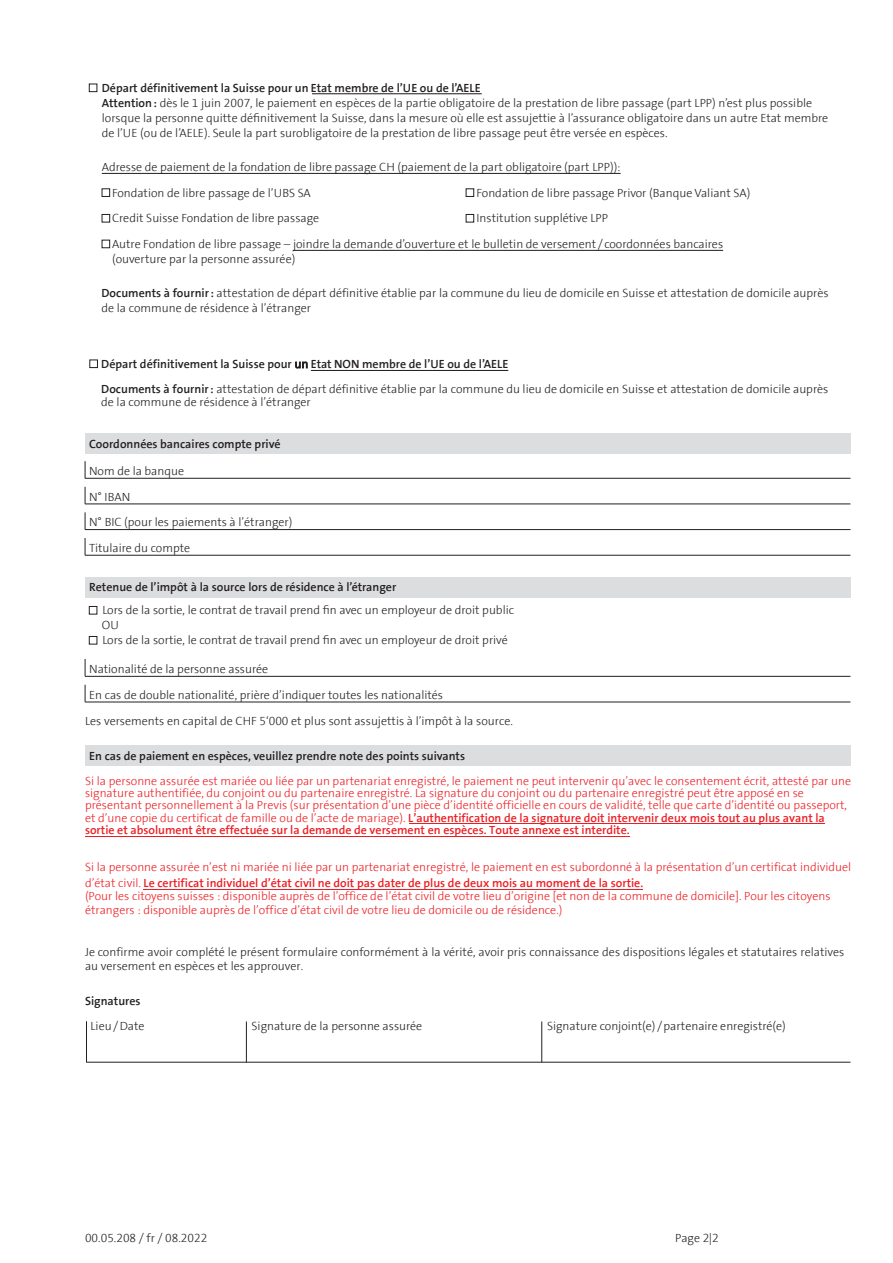
<style>
.page{position:relative;width:893px;height:1263px;background:#fff}
.page>*{position:absolute;margin:0;border:0;box-sizing:border-box;transform-origin:0 0}
.t1{font:300 12px/15px "Previs The Sans";color:#231f20}
.t2{font:300 12px/12.3px "Previs The Sans";color:#ee1d23}
.t3{font:300 12px "Previs The Sans";color:#231f20}
.t4{font:300 12px "Previs The Sans";color:#231f20}
.s1{font-style:inherit}
</style>
<div class="page">
<div style="left:85px;top:745px;width:765px;height:21px;background:#dcdddf"></div>
<div style="left:85px;top:577px;width:765px;height:21px;background:#dcdddf"></div>
<hr style="left:85px;top:702px;width:765px;height:1px;background:#231f20">
<hr style="left:85px;top:676px;width:765px;height:1px;background:#231f20">
<svg style="left:85px;top:685px;width:1px;height:17px"></svg>
<svg style="left:85px;top:659px;width:1px;height:17px"></svg>
<hr style="left:293px;top:250px;width:430px;height:1px;background:#231f20">
<hr style="left:312px;top:93px;width:170px;height:1px;background:#231f20">
<hr style="left:102px;top:173px;width:519px;height:1px;background:#231f20">
<div style="left:89px;top:84px;width:8px;height:8px;border:1px solid #231f20"></div>
<div style="left:102px;top:189px;width:8px;height:8px;border:1px solid #231f20"></div>
<div style="left:466px;top:189px;width:8px;height:8px;border:1px solid #231f20"></div>
<div style="left:102px;top:214px;width:8px;height:8px;border:1px solid #231f20"></div>
<div style="left:466px;top:214px;width:8px;height:8px;border:1px solid #231f20"></div>
<div style="left:102px;top:240px;width:8px;height:8px;border:1px solid #231f20"></div>
<div style="left:89px;top:606px;width:8px;height:8px;border:1px solid #231f20"></div>
<div style="left:89px;top:636px;width:8px;height:8px;border:1px solid #231f20"></div>
<hr style="left:86px;top:1062px;width:764px;height:1px;background:#231f20">
<hr style="left:541px;top:1021px;width:1px;height:41px;background:#231f20">
<hr style="left:246px;top:1021px;width:1px;height:41px;background:#231f20">
<hr style="left:86px;top:1021px;width:1px;height:41px;background:#231f20">
<hr style="left:85px;top:478px;width:765px;height:1px;background:#231f20">
<hr style="left:85px;top:504px;width:765px;height:1px;background:#231f20">
<hr style="left:85px;top:529px;width:765px;height:1px;background:#231f20">
<hr style="left:85px;top:555px;width:765px;height:1px;background:#231f20">
<svg style="left:85px;top:512px;width:1px;height:17px"></svg>
<svg style="left:85px;top:538px;width:1px;height:17px"></svg>
<svg style="left:85px;top:461px;width:1px;height:17px"></svg>
<svg style="left:85px;top:487px;width:1px;height:17px"></svg>
<div style="left:85px;top:433px;width:765px;height:21px;background:#dcdddf"></div>
<div style="left:90px;top:360px;width:8px;height:8px;border:1px solid #231f20"></div>
<hr style="left:409px;top:823px;width:415px;height:1px;background:#ee1d23">
<hr style="left:85px;top:836px;width:544px;height:1px;background:#ee1d23">
<hr style="left:144px;top:889px;width:499px;height:1px;background:#ee1d23">
<hr style="left:311px;top:370px;width:197px;height:1px;background:#231f20">
<h3 class="t3" style="left:102px;top:81px;width:380px">Départ définitivement la Suisse pour un Etat membre de l’UE ou de l’AELE</h3>
<p class="t1" style="left:102px;top:96px;width:728px"><span class="s1">Attention :</span> dès le 1 juin 2007, le paiement en espèces de la partie obligatoire de la prestation de libre passage (part LPP) n’est plus possible lorsque la personne quitte définitivement la Suisse, dans la mesure où elle est assujettie à l’assurance obligatoire dans un autre Etat membre de l’UE (ou de l’AELE). Seule la part surobligatoire de la prestation de libre passage peut être versée en espèces.</p>
<p class="t1" style="left:102px;top:160px;width:520px">Adresse de paiement de la fondation de libre passage CH (paiement de la part obligatoire (part LPP)):</p>
<p class="t1" style="left:112px;top:186px;width:200px">Fondation de libre passage de l’UBS SA</p>
<p class="t1" style="left:477px;top:186px;width:275px">Fondation de libre passage Privor (Banque Valiant SA)</p>
<p class="t1" style="left:112px;top:211px;width:209px">Credit Suisse Fondation de libre passage</p>
<p class="t1" style="left:477px;top:211px;width:133px">Institution supplétive LPP</p>
<p class="t1" style="left:112px;top:237px;width:613px">Autre Fondation de libre passage – joindre la demande d’ouverture et le bulletin de versement / coordonnées bancaires (ouverture par la personne assurée)</p>
<p class="t1" style="left:102px;top:286px;width:729px"><span class="s1">Documents à fournir :</span> attestation de départ définitive établie par la commune du lieu de domicile en Suisse et attestation de domicile auprès de la commune de résidence à l’étranger</p>
<p class="t1" style="left:101px;top:352px;width:729px;line-height:24.8px"><span class="s1">Départ définitivement la Suisse pour</span> <span class="s1">un</span> <span class="s1">Etat NON membre de l’UE ou de l</span><span class="s1">’</span><span class="s1">AELE<br>Documents à fournir :</span> attestation de départ définitive établie par la commune du lieu de domicile en Suisse et attestation de domicile auprès</p>
<p class="t1" style="left:101px;top:395px;width:211px">de la commune de résidence à l’étranger</p>
<h2 class="t3" style="left:89px;top:437px;width:193px">Coordonnées bancaires compte privé</h2>
<p class="t1" style="left:89px;top:464px;width:97px">Nom de la banque</p>
<p class="t1" style="left:89px;top:489px;width:43px">N° IBAN</p>
<p class="t1" style="left:89px;top:515px;width:205px">N° BIC (pour les paiements à l’étranger)</p>
<p class="t1" style="left:89px;top:541px;width:103px">Titulaire du compte</p>
<h2 class="t3" style="left:89px;top:581px;width:308px">Retenue de l’impôt à la source lors de résidence à l’étranger</h2>
<p class="t1" style="left:102px;top:603px;width:413px">Lors de la sortie, le contrat de travail prend fin avec un employeur de droit public</p>
<p class="t1" style="left:102px;top:618px;width:18px">OU</p>
<p class="t1" style="left:102px;top:633px;width:407px">Lors de la sortie, le contrat de travail prend fin avec un employeur de droit privé</p>
<p class="t1" style="left:89px;top:662px;width:181px">Nationalité de la personne assurée</p>
<p class="t1" style="left:89px;top:687px;width:356px">En cas de double nationalité, prière d’indiquer toutes les nationalités</p>
<p class="t1" style="left:85px;top:714px;width:429px">Les versements en capital de CHF 5‘000 et plus sont assujettis à l’impôt à la source.</p>
<h2 class="t4" style="left:89px;top:749px;width:377px">En cas de paiement en espèces, veuillez prendre note des points suivants</h2>
<p class="t2" style="left:85px;top:775px;width:768px">Si la personne assurée est mariée ou liée par un partenariat enregistré, le paiement ne peut intervenir qu’avec le consentement écrit, attesté par une signature authentifiée, du conjoint ou du partenaire enregistré. La signature du conjoint ou du partenaire enregistré peut être apposé en se présentant personnellement à la Previs (sur présentation d’une pièce d’identité officielle en cours de validité, telle que carte d’identité ou passeport, et d’une copie du certificat de famille ou de l’acte de mariage). <span class="s1">L’authentification de la signature doit intervenir deux mois tout au plus avant la sortie et absolument être effectuée sur la demande de versement en espèces. Toute annexe est interdite.</span></p>
<p class="t2" style="left:85px;top:859px;width:768px;line-height:15.8px">Si la personne assurée n’est ni mariée ni liée par un partenariat enregistré, le paiement en est subordonné à la présentation d’un certificat individuel d’état civil. <span class="s1">Le certi</span><span class="s1">fi</span><span class="s1">cat individuel d’état civil ne doit pas dater de plus de deux mois au moment de la sortie.</span></p>
<p class="t2" style="left:85px;top:889px;width:747px;line-height:14.4px">(Pour les citoyens suisses : disponible auprès de l’office de l’état civil de votre lieu d’origine [et non de la commune de domicile]. Pour les citoyens étrangers : disponible auprès de l’office d’état civil de votre lieu de domicile ou de résidence.)</p>
<p class="t1" style="left:85px;top:945px;width:761px;line-height:14.4px">Je confirme avoir complété le présent formulaire conformément à la vérité, avoir pris connaissance des dispositions légales et statutaires relatives au versement en espèces et les approuver.</p>
<h3 class="t4" style="left:85px;top:994px;width:57px">Signatures</h3>
<p class="t1" style="left:91px;top:1019px;width:56px">Lieu / Date</p>
<p class="t1" style="left:252px;top:1019px;width:172px">Signature de la personne assurée</p>
<p class="t1" style="left:547px;top:1019px;width:240px">Signature conjoint(e) / partenaire enregistré(e)</p>
<p class="t1" style="left:85px;top:1231px;width:124px">00.05.208 / fr / 08.2022</p>
<p class="t1" style="left:675px;top:1231px;width:45px">Page 2|2</p>
</div>
